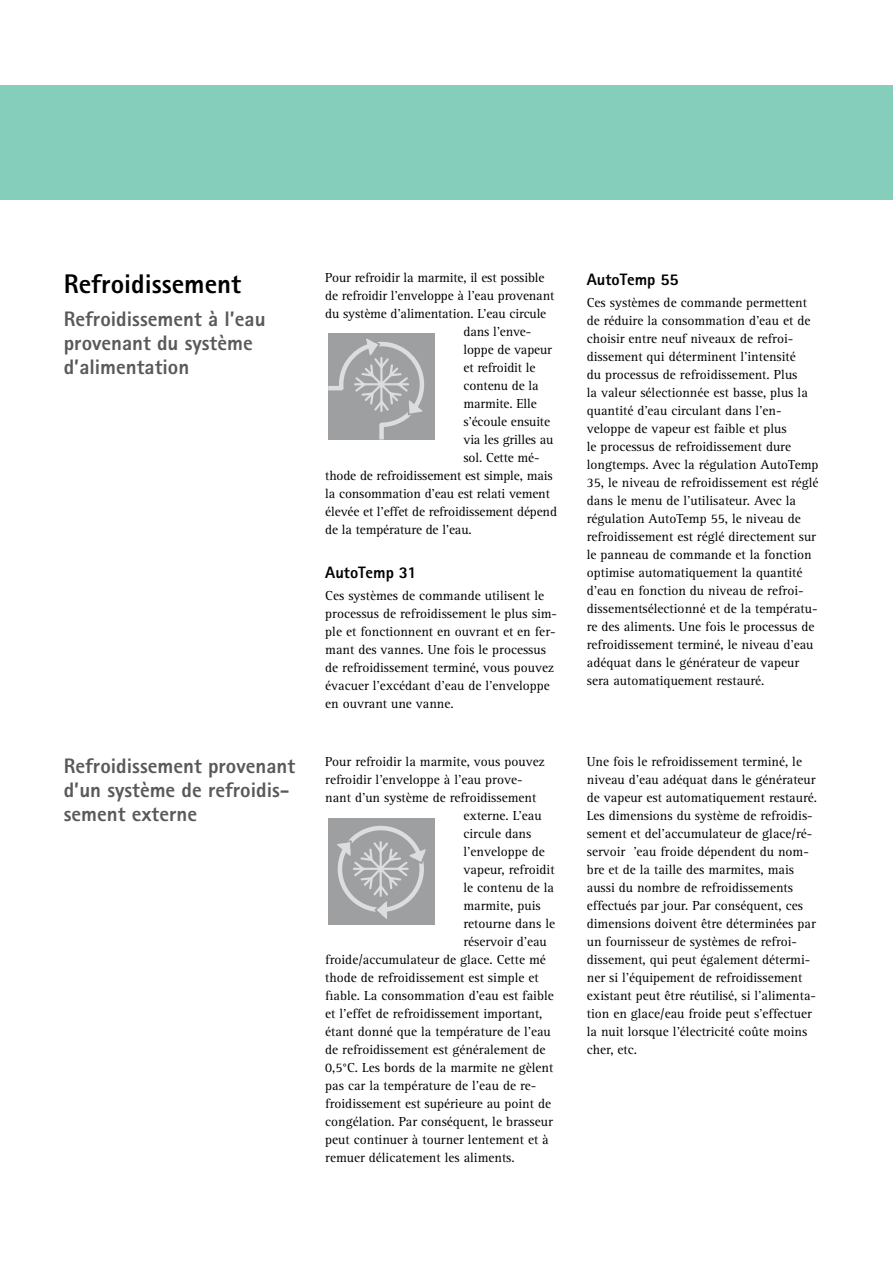
<style>
.page{position:relative;width:893px;height:1263px;background:#fff}
.page>*{position:absolute;margin:0;border:0;box-sizing:border-box;transform-origin:0 0}
.t1{font:800 27px "Rotis Sans Serif";color:#000}
.t2{font:800 21px/24px "Rotis Sans Serif";color:#58595b}
.t3{font:800 16.5px "Rotis Sans Serif";color:#000}
.t4{font:13.5px/18px "Rotis Serif";color:#000}
</style>
<div class="page">
<div style="left:328px;top:333px;width:106px;height:106px;background:#9d9fa1"></div>
<svg style="left:328px;top:338px;width:96px;height:101px"></svg>
<div style="left:0;top:85px;width:893px;height:115px;background:#85cebc"></div>
<div style="left:328px;top:818px;width:106px;height:107px;background:#9d9fa1"></div>
<svg style="left:337px;top:839px;width:89px;height:80px"></svg>
<h1 class="t1" style="left:64px;top:267px;width:179px">Refroidissement</h1>
<h2 class="t2" style="left:64px;top:306px;width:203px">Refroidissement à l’eau provenant du système d’alimentation</h2>
<p class="t4" style="left:325px;top:269px;width:221px">Pour refroidir la marmite, il est possible</p>
<p class="t4" style="left:325px;top:287px;width:230px">de refroidir l’enveloppe à l’eau provenant</p>
<p class="t4" style="left:325px;top:305px;width:222px">du système d’alimentation. L’eau circule</p>
<p class="t4" style="left:463px;top:323px;width:69px">dans l’enve-</p>
<p class="t4" style="left:463px;top:341px;width:90px">loppe de vapeur</p>
<p class="t4" style="left:463px;top:359px;width:73px">et refroidit le</p>
<p class="t4" style="left:463px;top:377px;width:77px">contenu de la</p>
<p class="t4" style="left:463px;top:395px;width:75px">marmite. Elle</p>
<p class="t4" style="left:463px;top:413px;width:88px">s’écoule ensuite</p>
<p class="t4" style="left:463px;top:431px;width:92px">via les grilles au</p>
<p class="t4" style="left:463px;top:449px;width:78px">sol. Cette mé-</p>
<p class="t4" style="left:325px;top:467px;width:229px">thode de refroidissement est simple, mais</p>
<p class="t4" style="left:325px;top:485px;width:226px">la consommation d’eau est relati vement</p>
<p class="t4" style="left:325px;top:503px;width:233px">élevée et l’effet de refroidissement dépend</p>
<p class="t4" style="left:325px;top:521px;width:148px">de la température de l’eau.</p>
<p class="t3" style="left:325px;top:562px;width:93px">AutoTemp 31</p>
<p class="t4" style="left:325px;top:587px;width:233px">Ces systèmes de commande utilisent le processus de refroidissement le plus sim&shy;ple et fonctionnent en ouvrant et en fer&shy;mant des vannes. Une fois le processus de refroidissement terminé, vous pouvez évacuer l’excédant d’eau de l’enveloppe en ouvrant une vanne.</p>
<h2 class="t2" style="left:64px;top:754px;width:233px">Refroidissement provenant d’un système de refroidis&shy;sement externe</h2>
<p class="t4" style="left:325px;top:753px;width:221px">Pour refroidir la marmite, vous pouvez</p>
<p class="t4" style="left:325px;top:771px;width:199px">refroidir l’enveloppe à l’eau prove-</p>
<p class="t4" style="left:325px;top:789px;width:212px">nant d’un système de refroidissement</p>
<p class="t4" style="left:463px;top:807px;width:80px">externe. L’eau</p>
<p class="t4" style="left:463px;top:825px;width:69px">circule dans</p>
<p class="t4" style="left:463px;top:843px;width:83px">l’enveloppe de</p>
<p class="t4" style="left:463px;top:861px;width:93px">vapeur, refroidit</p>
<p class="t4" style="left:463px;top:879px;width:92px">le contenu de la</p>
<p class="t4" style="left:463px;top:897px;width:79px">marmite, puis</p>
<p class="t4" style="left:463px;top:915px;width:93px">retourne dans le</p>
<p class="t4" style="left:463px;top:933px;width:85px">réservoir d’eau</p>
<p class="t4" style="left:325px;top:951px;width:222px">froide/accumulateur de glace. Cette mé</p>
<p class="t4" style="left:325px;top:969px;width:215px">thode de refroidissement est simple et</p>
<p class="t4" style="left:325px;top:987px;width:230px">fiable. La consommation d’eau est faible</p>
<p class="t4" style="left:325px;top:1005px;width:219px">et l’effet de refroidissement important,</p>
<p class="t4" style="left:325px;top:1023px;width:227px">étant donné que la température de l’eau</p>
<p class="t4" style="left:325px;top:1041px;width:222px">de refroidissement est généralement de</p>
<p class="t4" style="left:325px;top:1059px;width:230px">0,5°C. Les bords de la marmite ne gèlent</p>
<p class="t4" style="left:325px;top:1077px;width:213px">pas car la température de l’eau de re-</p>
<p class="t4" style="left:325px;top:1095px;width:227px">froidissement est supérieure au point de</p>
<p class="t4" style="left:325px;top:1113px;width:229px">congélation. Par conséquent, le brasseur</p>
<p class="t4" style="left:325px;top:1131px;width:225px">peut continuer à tourner lentement et à</p>
<p class="t4" style="left:325px;top:1149px;width:191px">remuer délicatement les aliments.</p>
<p class="t3" style="left:587px;top:269px;width:93px">AutoTemp 55</p>
<p class="t4" style="left:587px;top:294px;width:233px">Ces systèmes de commande permettent de réduire la consommation d’eau et de choisir entre neuf niveaux de refroi&shy;dissement qui déterminent l’intensité<br>du processus de refroidissement. Plus<br>la valeur sélectionnée est basse, plus la quantité d’eau circulant dans l’en&shy;veloppe de vapeur est faible et plus<br>le processus de refroidissement dure longtemps. Avec la régulation AutoTemp 35, le niveau de refroidissement est réglé dans le menu de l’utilisateur. Avec la régulation AutoTemp 55, le niveau de refroidissement est réglé directement sur le panneau de commande et la fonction optimise automatiquement la quantité d’eau en fonction du niveau de refroi&shy;dissementsélectionné et de la températu&shy;re des aliments. Une fois le processus de refroidissement terminé, le niveau d’eau adéquat dans le générateur de vapeur sera automatiquement restauré.</p>
<p class="t4" style="left:587px;top:753px;width:232px">Une fois le refroidissement terminé, le niveau d’eau adéquat dans le générateur de vapeur est automatiquement restauré.<br>Les dimensions du système de refroidis&shy;sement et del’accumulateur de glace/ré&shy;servoir ’eau froide dépendent du nom&shy;bre et de la taille des marmites, mais aussi du nombre de refroidissements effectués par jour. Par conséquent, ces dimensions doivent être déterminées par un fournisseur de systèmes de refroi&shy;dissement, qui peut également détermi&shy;ner si l’équipement de refroidissement existant peut être réutilisé, si l’alimenta&shy;tion en glace/eau froide peut s’effectuer la nuit lorsque l’électricité coûte moins cher, etc.</p>
</div>
